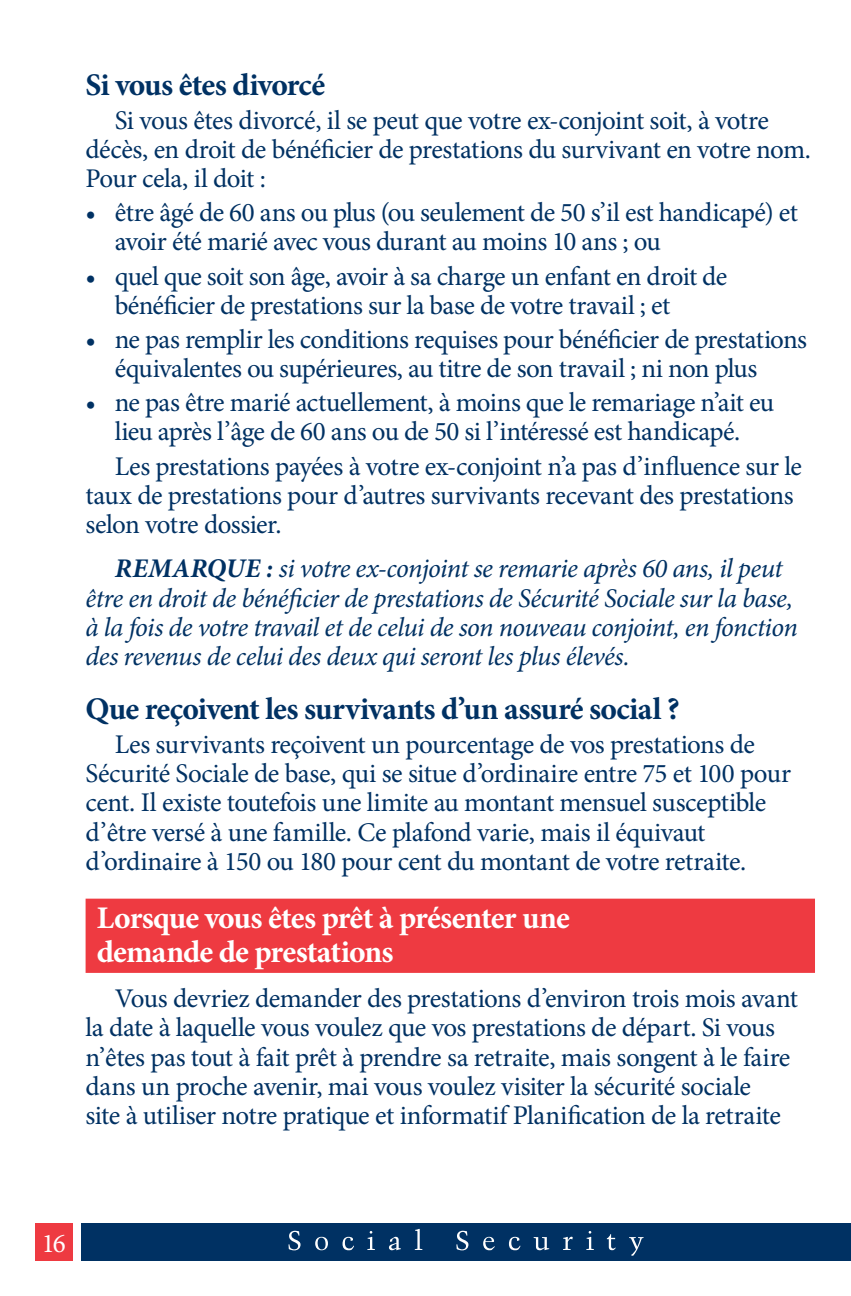
<style>
.page{position:relative;width:851px;height:1296px;background:#fff}
.page>*{position:absolute;margin:0;border:0;box-sizing:border-box;transform-origin:0 0}
.t1{font:700 31.5px "Minion Pro";letter-spacing:-.02em;color:#003163}
.H1-2{font:700 31.5px/33.8px "Minion Pro";letter-spacing:-.03em;color:#fff}
.Paragraph{font:27px/29.2px "Minion Pro";letter-spacing:-.02em;color:#003163}
.Notes{font:italic 27px/29.2px "Minion Pro";letter-spacing:-.025em;color:#003163}
.t2{font:27px "Minion Pro";color:#fff}
.s1{font-weight:700}
</style>
<div class="page">
<div style="left:35px;top:1223px;width:38px;height:38px;background:#ee3a41"></div>
<div style="left:81px;top:1223px;width:769px;height:38px;background:#003163"></div>
<svg style="left:288px;top:1229px;width:355px;height:27px"></svg>
<div style="left:86px;top:899px;width:729px;height:74px;background:#ee3a41"></div>
<h2 class="t1" style="left:86px;top:62px;width:241px">Si vous êtes divorcé</h2>
<p class="Paragraph" style="left:86px;top:105px;width:727px;text-indent:29px">Si vous êtes divorcé, il se peut que votre ex-conjoint soit, à votre décès, en droit de bénéficier de prestations du survivant en votre nom.<br>Pour cela, il doit :</p>
<p class="Paragraph" style="left:115px;top:198px;width:684px;text-indent:-29px">• être âgé de 60 ans ou plus (ou seulement de 50 s’il est handicapé) et avoir été marié avec vous durant au moins 10 ans ; ou</p>
<p class="Paragraph" style="left:115px;top:261px;width:614px;text-indent:-29px">• quel que soit son âge, avoir à sa charge un enfant en droit de bénéficier de prestations sur la base de votre travail ; et</p>
<p class="Paragraph" style="left:115px;top:325px;width:694px;text-indent:-29px">• ne pas remplir les conditions requises pour bénéficier de prestations équivalentes ou supérieures, au titre de son travail ; ni non plus</p>
<p class="Paragraph" style="left:86px;top:388px;width:690px;text-align:center">• ne pas être marié actuellement, à moins que le remariage n’ait eu lieu après l’âge de 60 ans ou de 50 si l’intéressé est handicapé.</p>
<p class="Paragraph" style="left:86px;top:451px;width:718px;text-indent:29px">Les prestations payées à votre ex-conjoint n’a pas d’influence sur le taux de prestations pour d’autres survivants recevant des prestations selon votre dossier.</p>
<p class="Notes" style="left:86px;top:554px;width:713px;text-indent:29px"><span class="s1">REMARQUE :</span> si votre ex-conjoint se remarie après 60 ans, il peut être en droit de bénéficier de prestations de Sécurité Sociale sur la base, à la fois de votre travail et de celui de son nouveau conjoint, en fonction des revenus de celui des deux qui seront les plus élevés.</p>
<h2 class="t1" style="left:86px;top:686px;width:595px">Que reçoivent les survivants d’un assuré social ?</h2>
<p class="Paragraph" style="left:86px;top:730px;width:707px;text-indent:29px">Les survivants reçoivent un pourcentage de vos prestations de Sécurité Sociale de base, qui se situe d’ordinaire entre 75 et 100 pour cent. Il existe toutefois une limite au montant mensuel susceptible d’être versé à une famille. Ce plafond varie, mais il équivaut d’ordinaire à 150 ou 180 pour cent du montant de votre retraite.</p>
<h2 class="H1-2" style="left:97px;top:901px;width:474px">Lorsque vous êtes prêt à présenter une demande de prestations</h2>
<p class="Paragraph" style="left:86px;top:984px;width:714px;text-indent:29px">Vous devriez demander des prestations d’environ trois mois avant la date à laquelle vous voulez que vos prestations de départ. Si vous n’êtes pas tout à fait prêt à prendre sa retraite, mais songent à le faire dans un proche avenir, mai vous voulez visiter la sécurité sociale<br>site à utiliser notre pratique et informatif Planification de la retraite</p>
<p class="t2" style="left:42px;top:1225px;width:25px">16</p>
</div>
